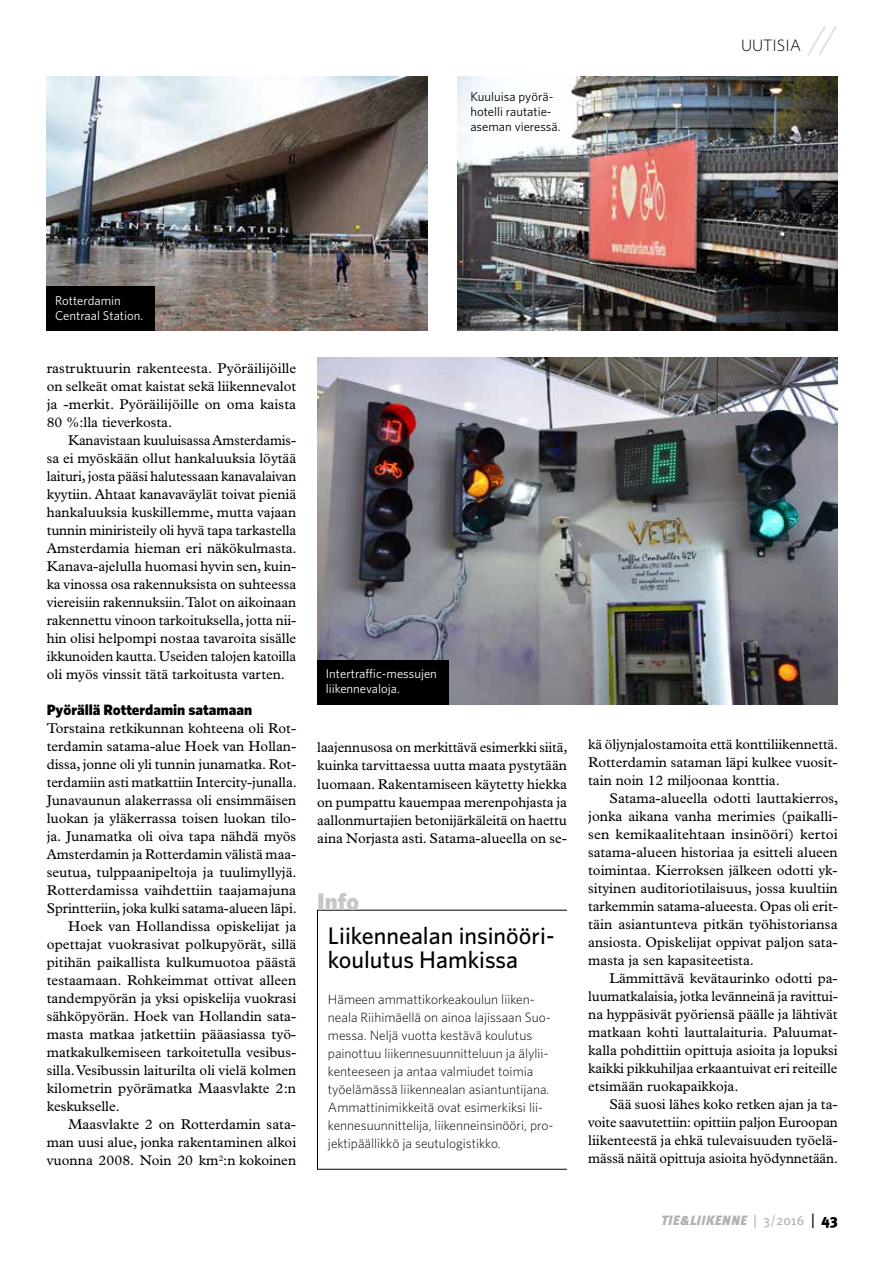
<style>
.page{position:relative;width:893px;height:1263px;background:#fff}
.page>*{position:absolute;margin:0;border:0;box-sizing:border-box;transform-origin:0 0}
.t1{font:500 24px/24px "Whitney";color:#000}
.t2{font:900 24px "Whitney";color:#c6c6c6}
.t3{font:300 16.5px "Whitney";color:#000}
.t4{font:900 15px "Whitney";color:#000}
.t5{font:14.25px/18px "Plantin";color:#000;text-align:justify}
.t6{font:300 13.5px/18px "Whitney";color:#000}
.t7{font:italic 900 13.5px "Meta Plus";color:#b3b2b2}
.t8{font:12.75px/15px "Whitney";color:#fff}
.t9{font:12.75px/15px "Whitney";color:#000}
.s1{font-size:36px;color:#dadada}
.s2{font-family:"Meta";font-weight:400;font-style:normal}
.s3{font-family:"Meta";font-weight:400;font-style:normal;font-size:15px;color:#000}
.s4{font-family:"Meta";font-style:normal;font-size:15px;color:#000}
</style>
<div class="page">
<img style="left:47px;top:77px;width:380px;height:253px">
<img style="left:317px;top:357px;width:521px;height:347px">
<img style="left:457px;top:77px;width:381px;height:253px">
<div style="left:47px;top:286px;width:108px;height:44px;background:#000"></div>
<div style="left:317px;top:660px;width:132px;height:44px;background:#000"></div>
<p class="t9" style="left:470px;top:89px;width:92px">Kuuluisa pyörä&shy;hotelli rautatie&shy;aseman vieressä.</p>
<p class="t3" style="left:741px;top:36px;width:98px">UUTISIA <span class="s1">//</span></p>
<p class="t8" style="left:55px;top:292px;width:89px">Rotterdamin<br>Centraal Station.</p>
<p class="t5" style="left:47px;top:359px;width:251px">rastruktuurin rakenteesta. Pyöräilijöille on selkeät omat kaistat sekä liikennevalot ja -merkit. Pyöräilijöille on oma kaista 80 %:lla tieverkosta.</p>
<p class="t5" style="left:47px;top:431px;width:252px;text-indent:21px">Kanavistaan kuuluisassa Amsterdamis&shy;sa ei myöskään ollut hankaluuksia löytää laituri, josta pääsi halutessaan kanavalaivan kyytiin. Ahtaat kanavaväylät toivat pieniä hankaluuksia kuskillemme, mutta vajaan tunnin miniristeily oli hyvä tapa tarkastella Amsterdamia hieman eri näkökulmasta.<br>Kanava-ajelulla huomasi hyvin sen, kuin&shy;ka vinossa osa rakennuksista on suhteessa viereisiin rakennuksiin. Talot on aikoinaan rakennettu vinoon tarkoituksella, jotta nii&shy;hin olisi helpompi nostaa tavaroita sisälle ikkunoiden kautta. Useiden talojen katoilla oli myös vinssit tätä tarkoitusta varten.</p>
<p class="t4" style="left:47px;top:701px;width:207px">Pyörällä Rotterdamin satamaan</p>
<p class="t5" style="left:47px;top:719px;width:251px">Torstaina retkikunnan kohteena oli Rot-</p>
<p class="t5" style="left:47px;top:737px;width:251px">terdamin satama-alue Hoek van Hollan-</p>
<p class="t5" style="left:47px;top:755px;width:251px">dissa, jonne oli yli tunnin junamatka. Rot-</p>
<p class="t5" style="left:47px;top:773px;width:252px">terdamiin asti matkattiin Intercity-junalla.</p>
<p class="t5" style="left:47px;top:791px;width:251px">Junavaunun alakerrassa oli ensimmäisen</p>
<p class="t5" style="left:47px;top:809px;width:251px">luokan ja yläkerrassa toisen luokan tilo-</p>
<p class="t5" style="left:47px;top:827px;width:251px">ja. Junamatka oli oiva tapa nähdä myös</p>
<p class="t5" style="left:47px;top:845px;width:251px">Amsterdamin ja Rotterdamin välistä maa-</p>
<p class="t5" style="left:47px;top:863px;width:251px">seutua, tulppaanipeltoja ja tuulimyllyjä.</p>
<p class="t5" style="left:47px;top:881px;width:251px">Rotterdamissa vaihdettiin taajamajuna</p>
<p class="t5" style="left:47px;top:899px;width:252px">Sprintteriin, joka kulki satama-alueen läpi.</p>
<p class="t5" style="left:68px;top:917px;width:230px">Hoek van Hollandissa opiskelijat ja</p>
<p class="t5" style="left:47px;top:935px;width:251px">opettajat vuokrasivat polkupyörät, sillä</p>
<p class="t5" style="left:47px;top:953px;width:251px">pitihän paikallista kulkumuotoa päästä</p>
<p class="t5" style="left:47px;top:971px;width:251px">testaamaan. Rohkeimmat ottivat alleen</p>
<p class="t5" style="left:47px;top:989px;width:251px">tandempyörän ja yksi opiskelija vuokrasi</p>
<p class="t5" style="left:47px;top:1007px;width:251px">sähköpyörän. Hoek van Hollandin sata-</p>
<p class="t5" style="left:47px;top:1025px;width:251px">masta matkaa jatkettiin pääasiassa työ-</p>
<p class="t5" style="left:47px;top:1043px;width:251px">matkakulkemiseen tarkoitetulla vesibus-</p>
<p class="t5" style="left:47px;top:1061px;width:251px">silla. Vesibussin laiturilta oli vielä kolmen</p>
<p class="t5" style="left:47px;top:1079px;width:251px">kilometrin pyörämatka Maasvlakte 2:n</p>
<p class="t5" style="left:47px;top:1097px;width:75px">keskukselle.</p>
<p class="t5" style="left:68px;top:1115px;width:230px">Maasvlakte 2 on Rotterdamin sata-</p>
<p class="t5" style="left:47px;top:1133px;width:251px">man uusi alue, jonka rakentaminen alkoi</p>
<p class="t5" style="left:47px;top:1151px;width:251px">vuonna 2008. Noin 20 km<sup>2</sup>:n kokoinen</p>
<p class="t8" style="left:326px;top:666px;width:113px">Intertraffic-messujen liikennevaloja.</p>
<p class="t5" style="left:317px;top:739px;width:252px">laajennusosa on merkittävä esimerkki siitä, kuinka tarvittaessa uutta maata pystytään luomaan. Rakentamiseen käytetty hiekka on pumpattu kauempaa merenpohjasta ja aallonmurtajien betonijärkäleitä on haettu aina Norjasta asti. Satama-alueella on se-</p>
<h1 class="t2" style="left:317px;top:887px;width:43px">Info</h1>
<h1 class="t1" style="left:328px;top:923px;width:228px">Liikennealan insinööri&shy;koulutus Hamkissa</h1>
<p class="t6" style="left:328px;top:990px;width:227px">Hämeen ammattikorkeakoulun liiken&shy;neala Riihimäellä on ainoa lajissaan Suo&shy;messa. Neljä vuotta kestävä koulutus painottuu liikennesuunnitteluun ja älylii&shy;kenteeseen ja antaa valmiudet toimia työelämässä liikennealan asiantuntijana.<br>Ammattinimikkeitä ovat esimerkiksi lii&shy;kennesuunnittelija, liikenneinsinööri, pro&shy;jektipäällikkö ja seutulogistikko.</p>
<p class="t5" style="left:588px;top:735px;width:252px">kä öljynjalostamoita että konttiliikennettä.<br>Rotterdamin sataman läpi kulkee vuosit&shy;tain noin 12 miljoonaa konttia.</p>
<p class="t5" style="left:588px;top:789px;width:252px;text-indent:21px">Satama-alueella odotti lauttakierros, jonka aikana vanha merimies (paikalli&shy;sen kemikaalitehtaan insinööri) kertoi satama-alueen historiaa ja esitteli alueen toimintaa. Kierroksen jälkeen odotti yk&shy;sityinen auditoriotilaisuus, jossa kuultiin tarkemmin satama-alueesta. Opas oli erit&shy;täin asiantunteva pitkän työhistoriansa ansiosta. Opiskelijat oppivat paljon sata&shy;masta ja sen kapasiteetista.</p>
<p class="t5" style="left:588px;top:969px;width:251px;text-indent:21px">Lämmittävä kevätaurinko odotti pa&shy;luumatkalaisia, jotka levänneinä ja ravittui&shy;na hyppäsivät pyöriensä päälle ja lähtivät matkaan kohti lauttalaituria. Paluumat&shy;kalla pohdittiin opittuja asioita ja lopuksi kaikki pikkuhiljaa erkaantuivat eri reiteille etsimään ruokapaikkoja.</p>
<p class="t5" style="left:588px;top:1095px;width:252px;text-indent:21px">Sää suosi lähes koko retken ajan ja ta&shy;voite saavutettiin: opittiin paljon Euroopan liikenteestä ja ehkä tulevaisuuden työelä&shy;mässä näitä opittuja asioita hyödynnetään.</p>
<p class="t7" style="left:661px;top:1212px;width:178px">TIE&amp;LIIKENNE <span class="s2">| 3/2016</span> <span class="s3">|</span> <span class="s4">43</span></p>
</div>
